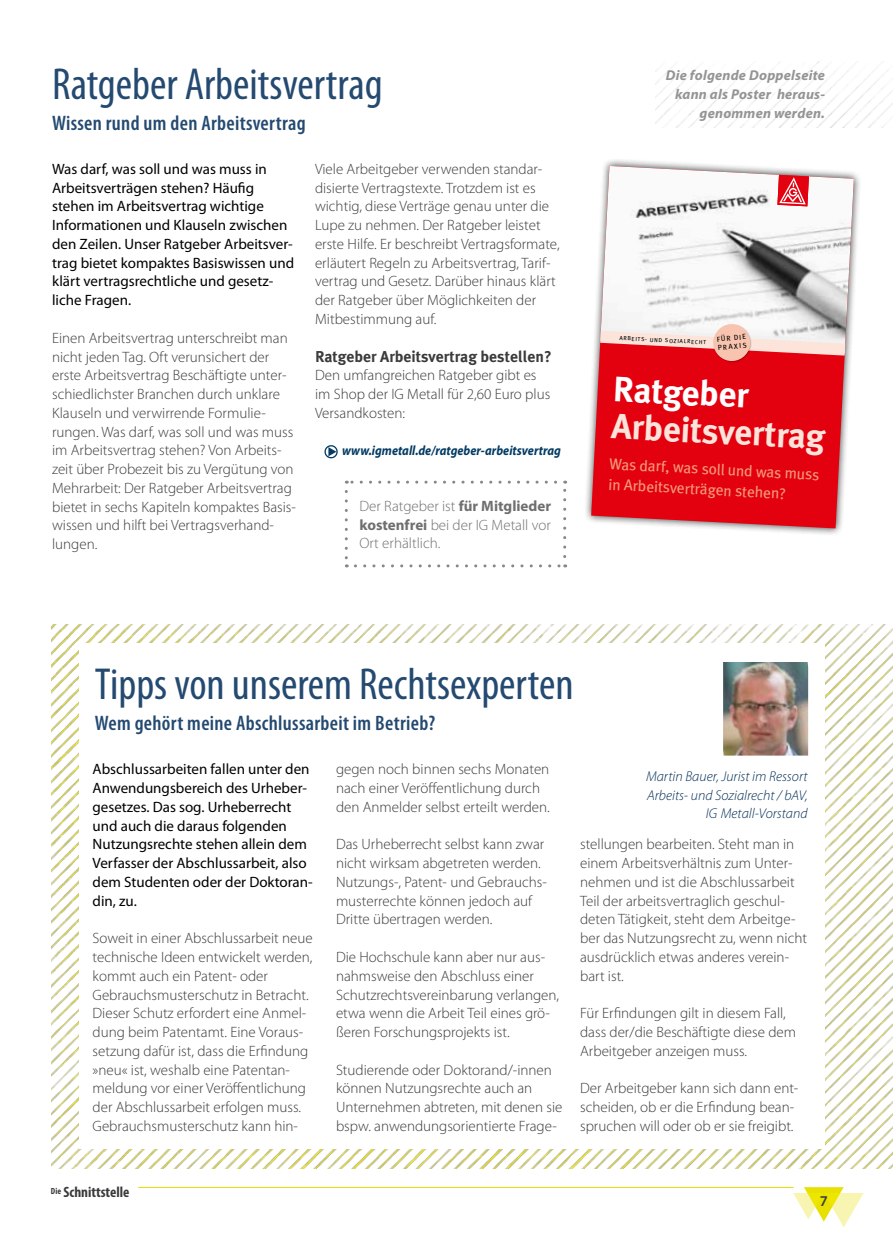
<style>
.page{position:relative;width:893px;height:1234px;background:#fff}
.page>*{position:absolute;margin:0;border:0;box-sizing:border-box;transform-origin:0 0}
.t1{font:condensed 45px "Myriad Pro";color:#244a71}
.t2{font:700 35.25px "Meta";color:#fce4da}
.t3{font:700 35.25px "Meta";color:#fff}
.t4{font:600 condensed 21px "Myriad Pro";letter-spacing:.015em;color:#244a71}
.t5{font:700 15.75px "Meta Plus";color:#3b3b3a}
.t6{font:15.6px/20.5px "Meta";color:#f3987a}
.t7{font:300 15px/18.8px "Myriad Pro";color:#3b3b3a}
.t8{font:15px/18.8px "Myriad Pro";color:#000}
.t9{font:300 15px/18.8px "Myriad Pro";color:#6f6f6e;text-align:justify}
.t10{font:700 condensed 15px "Myriad Pro";color:#3b3b3a}
.t11{font:600 15px "Myriad Pro";color:#3b3b3a}
.t12{font:italic 300 14.25px/18.8px "Myriad Pro";color:#002e55;text-align:right}
.t13{font:italic 700 14.25px/18.8px "Myriad Pro";letter-spacing:.015em;color:#949494;text-align:right}
.t14{font:italic 700 13.5px "Myriad Pro";color:#033b63;scale:.9 1}
.t15{font:7.35px/8.7px "Meta";color:#000}
.t16{font:5.85px "Meta";color:#000}
.s1{font-weight:700}
</style>
<div class="page">
<svg style="left:793px;top:1187px;width:71px;height:39px"></svg>
<hr style="left:139px;top:1186px;width:654px;height:1px;background:#e8e000">
<img style="left:51px;top:624px;width:842px;height:544px">
<div style="left:79px;top:643px;width:746px;height:505px;background:#fff"></div>
<svg style="left:324px;top:445px;width:14px;height:13px"></svg>
<div style="left:583px;top:158px;width:279px;height:378px;background:#000;opacity:.75"></div>
<svg style="left:591px;top:166px;width:263px;height:362px;background:#e31f2c"></svg>
<img style="left:600px;top:166px;width:254px;height:187px">
<svg style="left:600px;top:323px;width:245px;height:41px"></svg>
<div style="left:713px;top:324px;width:37px;height:37px;background:#f9c4af;border-radius:50%"></div>
<svg style="left:777px;top:175px;width:32px;height:31px"></svg>
<svg style="left:599px;top:174px;width:5px;height:6px"></svg>
<svg style="left:345px;top:491px;width:3px;height:76px"></svg>
<svg style="left:355px;top:564px;width:211px;height:3px"></svg>
<svg style="left:563px;top:480px;width:3px;height:76px"></svg>
<svg style="left:346px;top:480px;width:210px;height:3px"></svg>
<img style="left:723px;top:662px;width:85px;height:93px">
<img style="left:655px;top:61px;width:238px;height:67px">
<h1 class="t1" style="left:52px;top:57px;width:332px">Ratgeber Arbeitsvertrag</h1>
<h3 class="t4" style="left:52px;top:111px;width:255px">Wissen rund um den Arbeitsvertrag</h3>
<p class="t8" style="left:52px;top:159px;width:244px">Was darf, was soll und was muss in Arbeitsverträgen stehen? Häufig stehen im Arbeitsvertrag wichtige Informationen und Klauseln zwischen den Zeilen. Unser Ratgeber Arbeitsver&shy;trag bietet kompaktes Basiswissen und klärt vertragsrechtliche und gesetz&shy;liche Fragen.</p>
<p class="t7" style="left:52px;top:328px;width:245px">Einen Arbeitsvertrag unterschreibt man nicht jeden Tag. Oft verunsichert der erste Arbeitsvertrag Beschäftigte unter&shy;schiedlichster Branchen durch unklare Klauseln und verwirrende Formulie&shy;rungen. Was darf, was soll und was muss im Arbeitsvertrag stehen? Von Arbeits&shy;zeit über Probezeit bis zu Vergütung von Mehrarbeit: Der Ratgeber Arbeitsvertrag bietet in sechs Kapiteln kompaktes Basis&shy;wissen und hilft bei Vertragsverhand&shy;lungen.</p>
<p class="t7" style="left:315px;top:160px;width:246px">Viele Arbeitgeber verwenden standar&shy;disierte Vertragstexte. Trotzdem ist es wichtig, diese Verträge genau unter die Lupe zu nehmen. Der Ratgeber leistet erste Hilfe. Er beschreibt Vertragsformate, erläutert Regeln zu Arbeitsvertrag, Tarif&shy;vertrag und Gesetz. Darüber hinaus klärt der Ratgeber über Möglichkeiten der Mitbestimmung auf.</p>
<p class="t5" style="left:315px;top:347px;width:238px">Ratgeber Arbeitsvertrag bestellen?</p>
<p class="t7" style="left:315px;top:366px;width:237px">Den umfangreichen Ratgeber gibt es im Shop der IG Metall für 2,60 Euro plus<br>Versandkosten:</p>
<p class="t14" style="left:342px;top:442px;width:245px">www.igmetall.de/ratgeber-arbeitsvertrag</p>
<p class="t9" style="left:359px;top:496px;width:193px">Der Ratgeber ist <span class="s1">für Mitglieder kostenfrei</span> bei der IG Metall vor Ort erhältlich.</p>
<p class="t13" style="left:666px;top:65px;width:161px">Die folgende Doppelseite kann als Poster heraus&shy;genommen werden.</p>
<p class="t16" style="left:620px;top:334px;width:88px;rotate:3deg">ARBEITS- UND SOZIALRECHT</p>
<p class="t15" style="left:717px;top:334px;width:31px;rotate:-5deg">FÜR DIE<br>PRAXIS</p>
<h2 class="t3" style="left:614px;top:367px;width:137px;rotate:3deg">Ratgeber</h2>
<h2 class="t2" style="left:613px;top:404px;width:216px;rotate:3deg">Arbeitsvertrag</h2>
<p class="t6" style="left:610px;top:453px;width:212px;rotate:3deg">Was darf, was soll und was muss in Arbeitsverträgen stehen?</p>
<h1 class="t1" style="left:95px;top:657px;width:480px">Tipps von unserem Rechtsexperten</h1>
<h3 class="t4" style="left:95px;top:711px;width:342px">Wem gehört meine Abschlussarbeit im Betrieb?</h3>
<p class="t8" style="left:93px;top:759px;width:222px">Abschlussarbeiten fallen unter den<br>Anwendungsbereich des Urheber&shy;gesetzes. Das sog. Urheberrecht und auch die daraus folgenden<br>Nutzungsrechte stehen allein dem<br>Verfasser der Abschlussarbeit, also dem Studenten oder der Doktoran&shy;din, zu.</p>
<p class="t7" style="left:93px;top:928px;width:222px">Soweit in einer Abschlussarbeit neue technische Ideen entwickelt werden, kommt auch ein Patent- oder Gebrauchsmusterschutz in Betracht.<br>Dieser Schutz erfordert eine Anmel&shy;dung beim Patentamt. Eine Voraus&shy;setzung dafür ist, dass die Erfindung »neu« ist, weshalb eine Patentan&shy;meldung vor einer Veröffentlichung der Abschlussarbeit erfolgen muss.<br>Gebrauchsmusterschutz kann hin-</p>
<p class="t7" style="left:336px;top:760px;width:215px">gegen noch binnen sechs Monaten nach einer Veröffentlichung durch den Anmelder selbst erteilt werden.</p>
<p class="t7" style="left:336px;top:835px;width:212px">Das Urheberrecht selbst kann zwar nicht wirksam abgetreten werden.<br>Nutzungs-, Patent- und Gebrauchs&shy;musterrechte können jedoch auf<br>Dritte übertragen werden.</p>
<p class="t7" style="left:336px;top:947px;width:225px">Die Hochschule kann aber nur aus&shy;nahmsweise den Abschluss einer Schutzrechtsvereinbarung verlangen, etwa wenn die Arbeit Teil eines grö&shy;ßeren Forschungsprojekts ist.</p>
<p class="t7" style="left:336px;top:1060px;width:228px">Studierende oder Doktorand/-innen können Nutzungsrechte auch an Unternehmen abtreten, mit denen sie bspw. anwendungsorientierte Frage-</p>
<p class="t12" style="left:646px;top:766px;width:163px">Martin Bauer, Jurist im Ressort<br>Arbeits- und Sozialrecht / bAV,<br>IG Metall-Vorstand</p>
<p class="t7" style="left:580px;top:835px;width:228px">stellungen bearbeiten. Steht man in einem Arbeitsverhältnis zum Unter&shy;nehmen und ist die Abschlussarbeit Teil der arbeitsvertraglich geschul&shy;deten Tätigkeit, steht dem Arbeitge&shy;ber das Nutzungsrecht zu, wenn nicht ausdrücklich etwas anderes verein&shy;bart ist.</p>
<p class="t7" style="left:580px;top:1003px;width:217px">Für Erfindungen gilt in diesem Fall, dass der/die Beschäftigte diese dem<br>Arbeitgeber anzeigen muss.</p>
<p class="t7" style="left:580px;top:1078px;width:220px">Der Arbeitgeber kann sich dann ent&shy;scheiden, ob er die Erfindung bean&shy;spruchen will oder ob er sie freigibt.</p>
<p class="t10" style="left:51px;top:1182px;width:80px"><sup>Die</sup> Schnittstelle</p>
<p class="t11" style="left:820px;top:1190px;width:10px">7</p>
</div>
